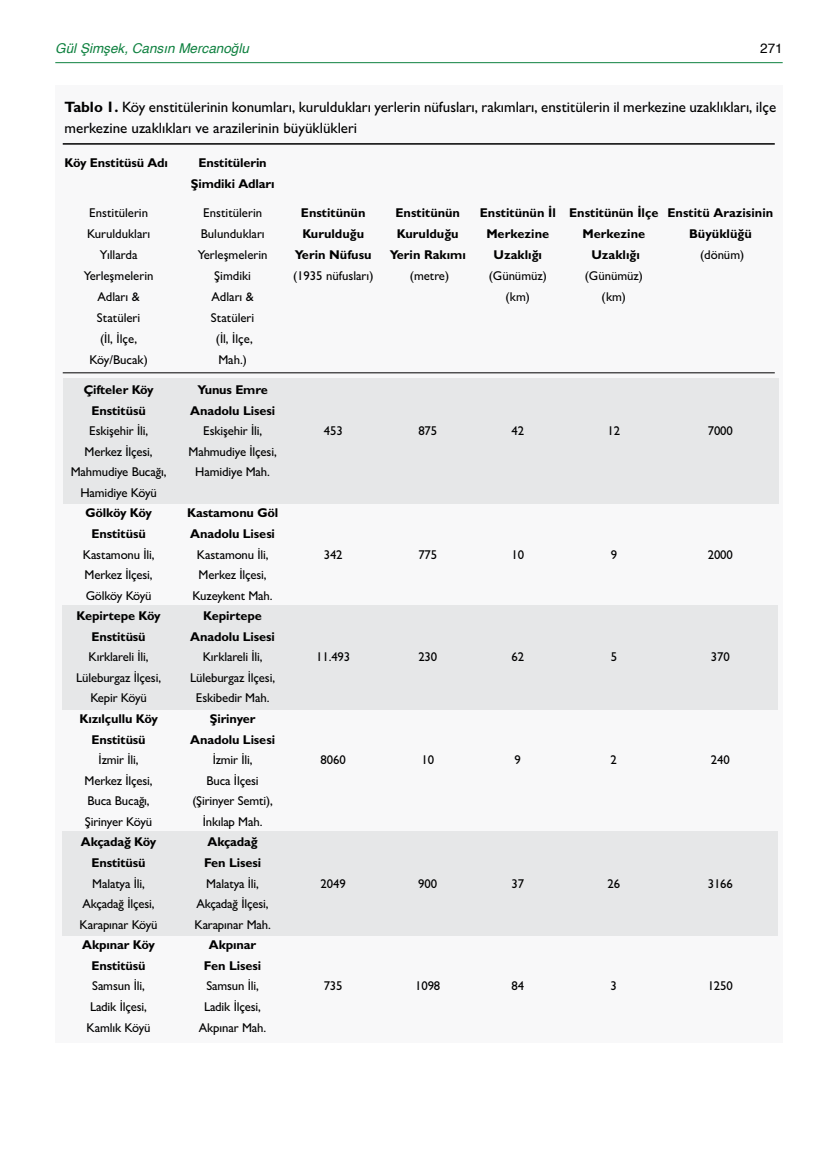
<style>
.page{position:relative;width:838px;height:1170px;background:#fff}
.page>*{position:absolute;margin:0;border:0;box-sizing:border-box;transform-origin:0 0}
.t1{font:500 15px/21px "Gill Sans MT Pro";color:#000}
.t2{font:italic 13.5px "Helvetica";color:#0f8140}
.t3{font:13.5px "Helvetica";color:#000}
.t4{font:500 12.75px "Gill Sans MT Pro";letter-spacing:-.01em;color:#000}
.t5{font:700 12.75px/21px "Gill Sans MT Pro";letter-spacing:-.01em;color:#000;text-align:center}
.t6{font:700 12.75px "Gill Sans MT Pro";letter-spacing:-.04em;color:#000}
.s1{font-weight:700}
</style>
<div class="page">
<hr style="left:55px;top:62px;width:727px;height:1px;background:#0f8140">
<div style="left:55px;top:85px;width:727px;height:957px;background:#f8f8f9"></div>
<div style="left:63px;top:377px;width:715px;height:126px;background:#e6e7e8"></div>
<div style="left:63px;top:605px;width:715px;height:105px;background:#e6e7e8"></div>
<div style="left:63px;top:831px;width:715px;height:105px;background:#e6e7e8"></div>
<hr style="left:63px;top:143px;width:711px;height:2px;background:#000">
<hr style="left:63px;top:372px;width:711px;height:1px;background:#000">
<p class="t2" style="left:55px;top:37px;width:195px">Gül Şimşek, Cansın Mercanoğlu</p>
<p class="t3" style="left:760px;top:37px;width:24px">271</p>
<p class="t1" style="left:65px;top:96px;width:713px"><span class="s1">Tablo 1.</span> Köy enstitülerinin konumları, kuruldukları yerlerin nüfusları, rakımları, enstitülerin il merkezine uzaklıkları, ilçe merkezine uzaklıkları ve arazilerinin büyüklükleri</p>
<p class="t5" style="left:65px;top:152px;width:105px">Köy Enstitüsü Adı</p>
<p class="t5" style="left:191px;top:152px;width:85px">Enstitülerin<br>Şimdiki Adları</p>
<p class="t4" style="left:89px;top:205px;width:60px">Enstitülerin</p>
<p class="t4" style="left:203px;top:205px;width:60px">Enstitülerin</p>
<p class="t5" style="left:301px;top:202px;width:66px">Enstitünün</p>
<p class="t5" style="left:395px;top:202px;width:66px">Enstitünün</p>
<p class="t5" style="left:480px;top:202px;width:295px">Enstitünün İl Enstitünün İlçe Enstitü Arazisinin</p>
<p class="t4" style="left:87px;top:226px;width:65px">Kuruldukları</p>
<p class="t4" style="left:201px;top:226px;width:66px">Bulundukları</p>
<p class="t5" style="left:302px;top:223px;width:63px">Kurulduğu</p>
<p class="t5" style="left:397px;top:223px;width:63px">Kurulduğu</p>
<p class="t5" style="left:486px;top:223px;width:64px">Merkezine</p>
<p class="t5" style="left:582px;top:223px;width:64px">Merkezine</p>
<p class="t5" style="left:689px;top:223px;width:64px">Büyüklüğü</p>
<p class="t4" style="left:100px;top:247px;width:39px">Yıllarda</p>
<p class="t4" style="left:198px;top:247px;width:71px">Yerleşmelerin</p>
<p class="t5" style="left:295px;top:244px;width:78px">Yerin Nüfusu</p>
<p class="t5" style="left:390px;top:244px;width:78px">Yerin Rakımı</p>
<p class="t5" style="left:493px;top:244px;width:50px">Uzaklığı</p>
<p class="t5" style="left:591px;top:244px;width:50px">Uzaklığı</p>
<p class="t4" style="left:700px;top:247px;width:46px">(dönüm)</p>
<p class="t4" style="left:84px;top:268px;width:71px">Yerleşmelerin</p>
<p class="t4" style="left:214px;top:268px;width:38px">Şimdiki</p>
<p class="t4" style="left:293px;top:268px;width:82px">(1935 nüfusları)</p>
<p class="t4" style="left:410px;top:268px;width:41px">(metre)</p>
<p class="t4" style="left:489px;top:268px;width:60px">(Günümüz)</p>
<p class="t4" style="left:585px;top:268px;width:60px">(Günümüz)</p>
<p class="t4" style="left:97px;top:289px;width:44px">Adları &amp;</p>
<p class="t4" style="left:211px;top:289px;width:44px">Adları &amp;</p>
<p class="t4" style="left:505px;top:289px;width:26px">(km)</p>
<p class="t4" style="left:601px;top:289px;width:26px">(km)</p>
<p class="t4" style="left:97px;top:310px;width:45px">Statüleri</p>
<p class="t4" style="left:211px;top:310px;width:45px">Statüleri</p>
<p class="t4" style="left:100px;top:331px;width:39px">(İl, İlçe,</p>
<p class="t4" style="left:216px;top:331px;width:39px">(İl, İlçe,</p>
<p class="t4" style="left:89px;top:352px;width:60px">Köy/Bucak)</p>
<p class="t4" style="left:218px;top:352px;width:30px">Mah.)</p>
<p class="t5" style="left:84px;top:379px;width:72px">Çifteler Köy</p>
<p class="t5" style="left:197px;top:379px;width:72px">Yunus Emre</p>
<p class="t5" style="left:92px;top:399px;width:56px">Enstitüsü</p>
<p class="t5" style="left:190px;top:399px;width:86px">Anadolu Lisesi</p>
<p class="t4" style="left:89px;top:423px;width:61px">Eskişehir İli,</p>
<p class="t4" style="left:203px;top:423px;width:61px">Eskişehir İli,</p>
<p class="t4" style="left:324px;top:423px;width:20px">453</p>
<p class="t4" style="left:418px;top:423px;width:20px">875</p>
<p class="t4" style="left:511px;top:423px;width:14px">42</p>
<p class="t4" style="left:607px;top:423px;width:14px">12</p>
<p class="t4" style="left:708px;top:423px;width:27px">7000</p>
<p class="t4" style="left:85px;top:444px;width:70px">Merkez İlçesi,</p>
<p class="t4" style="left:188px;top:444px;width:90px">Mahmudiye İlçesi,</p>
<p class="t4" style="left:71px;top:464px;width:97px">Mahmudiye Bucağı,</p>
<p class="t4" style="left:195px;top:464px;width:76px">Hamidiye Mah.</p>
<p class="t4" style="left:80px;top:485px;width:78px">Hamidiye Köyü</p>
<p class="t6" style="left:85px;top:505px;width:68px">Gölköy Köy</p>
<p class="t5" style="left:187px;top:502px;width:93px">Kastamonu Göl</p>
<p class="t5" style="left:92px;top:523px;width:56px">Enstitüsü</p>
<p class="t5" style="left:190px;top:523px;width:86px">Anadolu Lisesi</p>
<p class="t4" style="left:83px;top:546px;width:73px">Kastamonu İli,</p>
<p class="t4" style="left:197px;top:546px;width:73px">Kastamonu İli,</p>
<p class="t4" style="left:324px;top:546px;width:20px">342</p>
<p class="t4" style="left:418px;top:546px;width:20px">775</p>
<p class="t4" style="left:511px;top:546px;width:14px">10</p>
<p class="t4" style="left:610px;top:546px;width:8px">9</p>
<p class="t4" style="left:707px;top:546px;width:27px">2000</p>
<p class="t4" style="left:85px;top:567px;width:70px">Merkez İlçesi,</p>
<p class="t4" style="left:198px;top:567px;width:70px">Merkez İlçesi,</p>
<p class="t4" style="left:86px;top:587px;width:67px">Gölköy Köyü</p>
<p class="t4" style="left:193px;top:587px;width:81px">Kuzeykent Mah.</p>
<p class="t5" style="left:77px;top:605px;width:85px">Kepirtepe Köy</p>
<p class="t5" style="left:203px;top:605px;width:60px">Kepirtepe</p>
<p class="t5" style="left:92px;top:625px;width:56px">Enstitüsü</p>
<p class="t5" style="left:190px;top:625px;width:86px">Anadolu Lisesi</p>
<p class="t4" style="left:89px;top:649px;width:62px">Kırklareli İli,</p>
<p class="t4" style="left:203px;top:649px;width:62px">Kırklareli İli,</p>
<p class="t4" style="left:316px;top:649px;width:36px">11.493</p>
<p class="t4" style="left:418px;top:649px;width:20px">230</p>
<p class="t4" style="left:511px;top:649px;width:14px">62</p>
<p class="t4" style="left:610px;top:649px;width:8px">5</p>
<p class="t4" style="left:711px;top:649px;width:20px">370</p>
<p class="t4" style="left:76px;top:670px;width:87px">Lüleburgaz İlçesi,</p>
<p class="t4" style="left:190px;top:670px;width:87px">Lüleburgaz İlçesi,</p>
<p class="t4" style="left:90px;top:690px;width:58px">Kepir Köyü</p>
<p class="t4" style="left:196px;top:690px;width:75px">Eskibedir Mah.</p>
<p class="t5" style="left:79px;top:708px;width:80px">Kızılçullu Köy</p>
<p class="t5" style="left:210px;top:708px;width:47px">Şirinyer</p>
<p class="t5" style="left:92px;top:728px;width:56px">Enstitüsü</p>
<p class="t5" style="left:190px;top:728px;width:86px">Anadolu Lisesi</p>
<p class="t4" style="left:99px;top:752px;width:42px">İzmir İli,</p>
<p class="t4" style="left:213px;top:752px;width:42px">İzmir İli,</p>
<p class="t4" style="left:321px;top:752px;width:27px">8060</p>
<p class="t4" style="left:421px;top:752px;width:14px">10</p>
<p class="t4" style="left:514px;top:752px;width:8px">9</p>
<p class="t4" style="left:610px;top:752px;width:8px">2</p>
<p class="t4" style="left:711px;top:752px;width:20px">240</p>
<p class="t4" style="left:84px;top:772px;width:70px">Merkez İlçesi,</p>
<p class="t4" style="left:206px;top:772px;width:54px">Buca İlçesi</p>
<p class="t4" style="left:87px;top:793px;width:64px">Buca Bucağı,</p>
<p class="t4" style="left:192px;top:793px;width:82px">(Şirinyer Semti),</p>
<p class="t4" style="left:85px;top:814px;width:69px">Şirinyer Köyü</p>
<p class="t4" style="left:203px;top:814px;width:61px">İnkılap Mah.</p>
<p class="t5" style="left:81px;top:831px;width:77px">Akçadağ Köy</p>
<p class="t5" style="left:207px;top:831px;width:52px">Akçadağ</p>
<p class="t5" style="left:91px;top:851px;width:56px">Enstitüsü</p>
<p class="t5" style="left:204px;top:851px;width:59px">Fen Lisesi</p>
<p class="t4" style="left:92px;top:875px;width:54px">Malatya İli,</p>
<p class="t4" style="left:206px;top:875px;width:54px">Malatya İli,</p>
<p class="t4" style="left:321px;top:875px;width:27px">2049</p>
<p class="t4" style="left:418px;top:875px;width:20px">900</p>
<p class="t4" style="left:511px;top:875px;width:14px">37</p>
<p class="t4" style="left:607px;top:875px;width:14px">26</p>
<p class="t4" style="left:707px;top:875px;width:27px">3166</p>
<p class="t4" style="left:82px;top:896px;width:74px">Akçadağ İlçesi,</p>
<p class="t4" style="left:196px;top:896px;width:74px">Akçadağ İlçesi,</p>
<p class="t4" style="left:79px;top:916px;width:80px">Karapınar Köyü</p>
<p class="t4" style="left:194px;top:916px;width:78px">Karapınar Mah.</p>
<p class="t5" style="left:82px;top:934px;width:74px">Akpınar Köy</p>
<p class="t5" style="left:209px;top:934px;width:49px">Akpınar</p>
<p class="t5" style="left:91px;top:954px;width:56px">Enstitüsü</p>
<p class="t5" style="left:204px;top:954px;width:59px">Fen Lisesi</p>
<p class="t4" style="left:92px;top:978px;width:54px">Samsun İli,</p>
<p class="t4" style="left:206px;top:978px;width:54px">Samsun İli,</p>
<p class="t4" style="left:324px;top:978px;width:20px">735</p>
<p class="t4" style="left:415px;top:978px;width:27px">1098</p>
<p class="t4" style="left:511px;top:978px;width:14px">84</p>
<p class="t4" style="left:610px;top:978px;width:8px">3</p>
<p class="t4" style="left:707px;top:978px;width:27px">1250</p>
<p class="t4" style="left:90px;top:998px;width:59px">Ladik İlçesi,</p>
<p class="t4" style="left:204px;top:998px;width:59px">Ladik İlçesi,</p>
<p class="t4" style="left:87px;top:1019px;width:65px">Kamlık Köyü</p>
<p class="t4" style="left:199px;top:1019px;width:69px">Akpınar Mah.</p>
</div>
